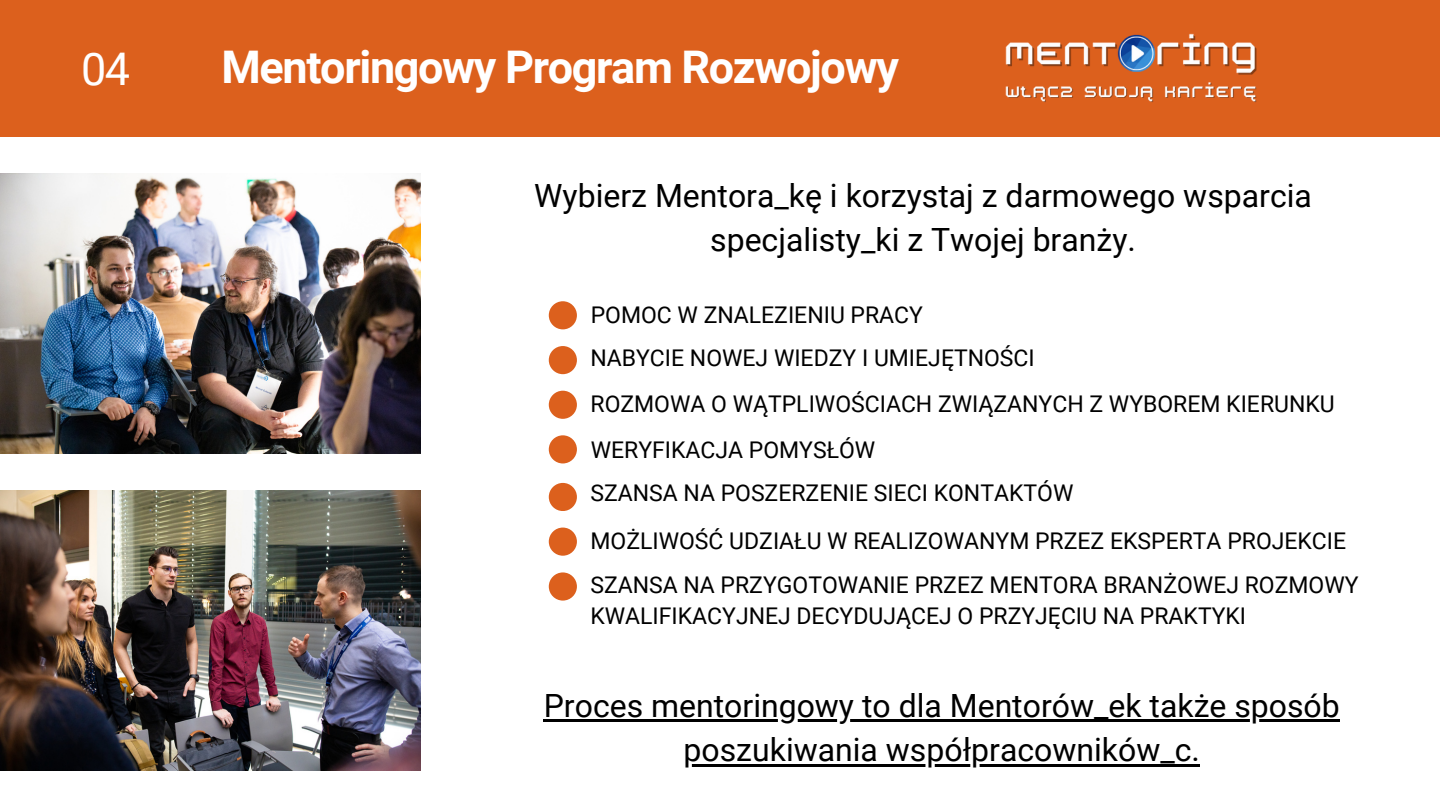
<style>
.page{position:relative;width:1440px;height:810px;background:#fff}
.page>*{position:absolute;margin:0;border:0;box-sizing:border-box;transform-origin:0 0}
.t1{font:700 45px "Roboto";letter-spacing:-.03em;color:#fff}
.t2{font:45px "Roboto";color:#fff}
.t3{font:32px/44.2px "Roboto";color:#000;text-align:center}
.t4{font:23px/30.8px "Roboto";color:#000}
</style>
<div class="page">
<div style="left:0;top:0;width:1440px;height:137px;background:#dc601d"></div>
<img style="left:0;top:173px;width:421px;height:281px">
<img style="left:0;top:490px;width:421px;height:281px">
<div style="left:549px;top:301px;width:28px;height:28px;background:#dc601d;border-radius:50%"></div>
<div style="left:549px;top:346px;width:28px;height:28px;background:#dc601d;border-radius:50%"></div>
<div style="left:549px;top:391px;width:28px;height:28px;background:#dc601d;border-radius:50%"></div>
<div style="left:549px;top:435px;width:28px;height:28px;background:#dc601d;border-radius:50%"></div>
<div style="left:549px;top:483px;width:28px;height:28px;background:#dc601d;border-radius:50%"></div>
<div style="left:549px;top:528px;width:28px;height:28px;background:#dc601d;border-radius:50%"></div>
<div style="left:549px;top:572px;width:28px;height:29px;background:#dc601d;border-radius:50%"></div>
<img style="left:1005px;top:33px;width:252px;height:69px">
<hr style="left:544px;top:719px;width:796px;height:3px;background:#000">
<hr style="left:684px;top:764px;width:516px;height:3px;background:#000">
<p class="t2" style="left:81px;top:44px;width:51px">04</p>
<p class="t1" style="left:222px;top:42px;width:679px">Mentoringowy Program Rozwojowy</p>
<p class="t3" style="left:534px;top:174px;width:779px">Wybierz Mentora_kę i korzystaj z darmowego wsparcia specjalisty_ki z Twojej branży.</p>
<p class="t4" style="left:591px;top:299px;width:334px">POMOC W ZNALEZIENIU PRACY</p>
<p class="t4" style="left:590px;top:343px;width:446px">NABYCIE NOWEJ WIEDZY I UMIEJĘTNOŚCI</p>
<p class="t4" style="left:591px;top:389px;width:746px">ROZMOWA O WĄTPLIWOŚCIACH ZWIĄZANYCH Z WYBOREM KIERUNKU</p>
<p class="t4" style="left:591px;top:434px;width:286px">WERYFIKACJA POMYSŁÓW</p>
<p class="t4" style="left:590px;top:478px;width:484px">SZANSA NA POSZERZENIE SIECI KONTAKTÓW</p>
<p class="t4" style="left:591px;top:526px;width:757px">MOŻLIWOŚĆ UDZIAŁU W REALIZOWANYM PRZEZ EKSPERTA PROJEKCIE</p>
<p class="t4" style="left:590px;top:570px;width:770px">SZANSA NA PRZYGOTOWANIE PRZEZ MENTORA BRANŻOWEJ ROZMOWY<br>KWALIFIKACYJNEJ DECYDUJĄCEJ O PRZYJĘCIU NA PRAKTYKI</p>
<p class="t3" style="left:544px;top:684px;width:798px">Proces mentoringowy to dla Mentorów_ek także sposób poszukiwania współpracowników_c.</p>
</div>
